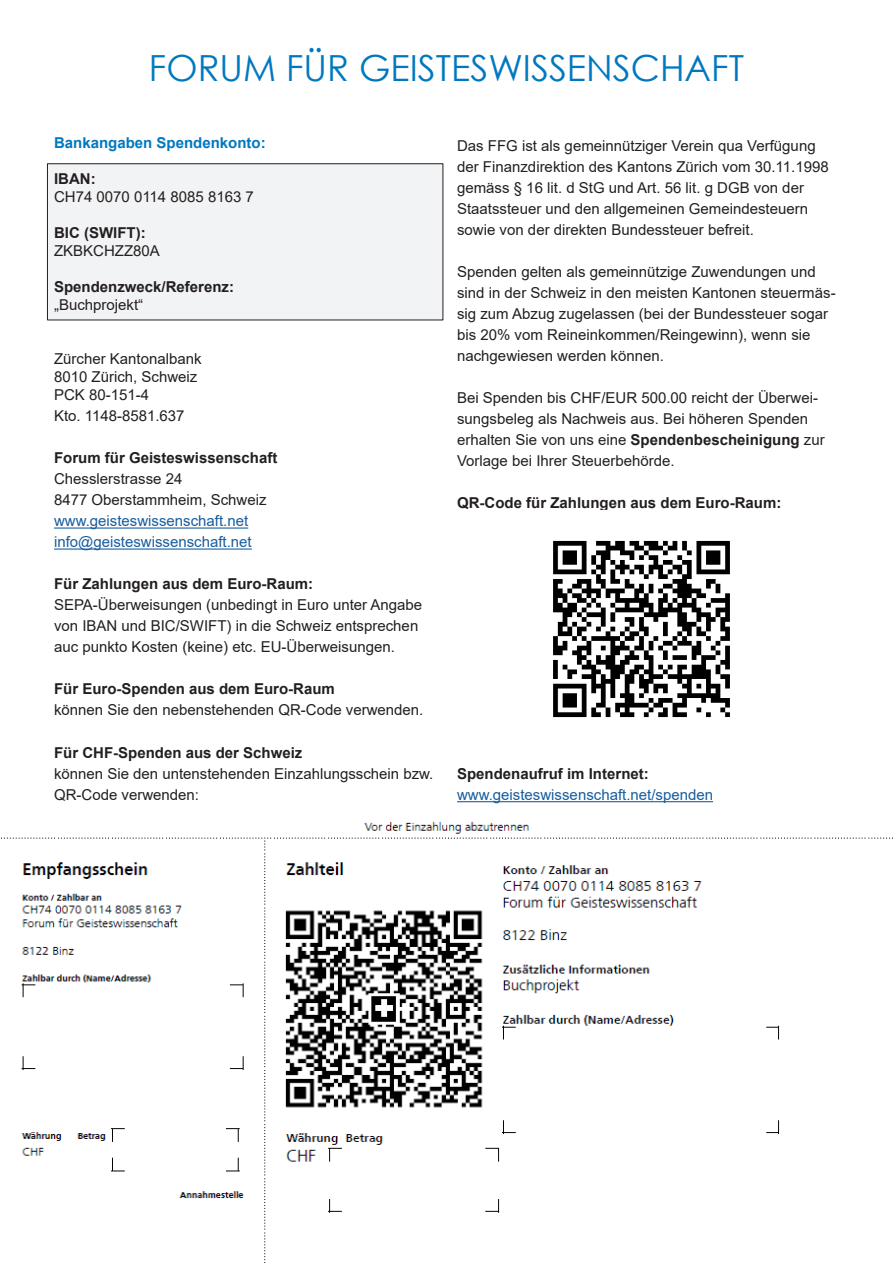
<style>
.page{position:relative;width:893px;height:1263px;background:#fff}
.page>*{position:absolute;margin:0;border:0;box-sizing:border-box;transform-origin:0 0}
.t1{font:36px "Century Gothic";color:#0078c0}
.t2{font:15px/21px "Arial";color:#231f20}
.t3{font:700 15px "Arial";color:#231f20}
.t4{font:15px "Arial";color:#175d9e}
.t5{font:700 15px "Arial";color:#0078c0}
.s1{font-weight:700}
</style>
<div class="page">
<div style="left:47px;top:164px;width:396px;height:156px;background:#f2f3f4"></div>
<div style="left:47px;top:163px;width:396px;height:157px;border:1px solid #231f20"></div>
<hr style="left:54px;top:527px;width:194px;height:2px;background:#175d9e">
<hr style="left:54px;top:548px;width:198px;height:2px;background:#175d9e">
<hr style="left:457px;top:801px;width:256px;height:1px;background:#175d9e">
<img style="left:4px;top:821px;width:886px;height:442px">
<img style="left:553px;top:540px;width:177px;height:178px">
<p class="t1" style="left:149px;top:43px;width:597px">FORUM FÜR GEISTESWISSENSCHAFT</p>
<p class="t5" style="left:54px;top:133px;width:213px">Bankangaben Spendenkonto:</p>
<p class="t3" style="left:54px;top:169px;width:43px">IBAN:</p>
<p class="t2" style="left:54px;top:187px;width:201px">CH74 0070 0114 8085 8163 7</p>
<p class="t3" style="left:54px;top:223px;width:93px">BIC (SWIFT):</p>
<p class="t2" style="left:54px;top:241px;width:107px">ZKBKCHZZ80A</p>
<p class="t3" style="left:54px;top:277px;width:182px">Spendenzweck/Referenz:</p>
<p class="t2" style="left:54px;top:295px;width:91px">„Buchprojekt“</p>
<p class="t2" style="left:54px;top:349px;width:149px">Zürcher Kantonalbank</p>
<p class="t2" style="left:54px;top:367px;width:145px">8010 Zürich, Schweiz</p>
<p class="t2" style="left:54px;top:385px;width:97px">PCK 80-151-4</p>
<p class="t2" style="left:54px;top:406px;width:132px">Kto. 1148-8581.637</p>
<p class="t3" style="left:54px;top:448px;width:225px">Forum für Geisteswissenschaft</p>
<p class="t2" style="left:54px;top:469px;width:130px">Chesslerstrasse 24</p>
<p class="t2" style="left:54px;top:490px;width:214px">8477 Oberstammheim, Schweiz</p>
<p class="t4" style="left:54px;top:511px;width:196px">www.geisteswissenschaft.net</p>
<p class="t4" style="left:54px;top:532px;width:199px">info@geisteswissenschaft.net</p>
<p class="t3" style="left:54px;top:574px;width:261px">Für Zahlungen aus dem Euro-Raum:</p>
<p class="t2" style="left:54px;top:595px;width:370px">SEPA-Überweisungen (unbedingt in Euro unter Angabe von IBAN und BIC/SWIFT) in die Schweiz entsprechen auc punkto Kosten (keine) etc. EU-Überweisungen.</p>
<p class="t3" style="left:54px;top:679px;width:282px">Für Euro-Spenden aus dem Euro-Raum</p>
<p class="t2" style="left:54px;top:700px;width:371px">können Sie den nebenstehenden QR-Code verwenden.</p>
<p class="t3" style="left:54px;top:742px;width:250px">Für CHF-Spenden aus der Schweiz</p>
<p class="t2" style="left:54px;top:763px;width:381px">können Sie den untenstehenden Einzahlungsschein bzw.<br>QR-Code verwenden:</p>
<p class="t2" style="left:457px;top:135px;width:373px">Das FFG ist als gemeinnütziger Verein qua Verfügung der Finanzdirektion des Kantons Zürich vom 30.11.1998 gemäss § 16 lit. d StG und Art. 56 lit. g DGB von der Staatssteuer und den allgemeinen Gemeindesteuern sowie von der direkten Bundessteuer befreit.</p>
<p class="t2" style="left:457px;top:261px;width:380px">Spenden gelten als gemeinnützige Zuwendungen und sind in der Schweiz in den meisten Kantonen steuermäs&shy;sig zum Abzug zugelassen (bei der Bundessteuer sogar bis 20% vom Reineinkommen/Reingewinn), wenn sie nachgewiesen werden können.</p>
<p class="t2" style="left:457px;top:387px;width:369px">Bei Spenden bis CHF/EUR 500.00 reicht der Überwei&shy;sungsbeleg als Nachweis aus. Bei höheren Spenden erhalten Sie von uns eine <span class="s1">Spendenbescheinigung</span> zur Vorlage bei Ihrer Steuerbehörde.</p>
<p class="t3" style="left:457px;top:492px;width:326px">QR-Code für Zahlungen aus dem Euro-Raum:</p>
<p class="t3" style="left:457px;top:763px;width:193px">Spendenaufruf im Internet:</p>
<p class="t4" style="left:457px;top:784px;width:257px">www.geisteswissenschaft.net/spenden</p>
</div>
